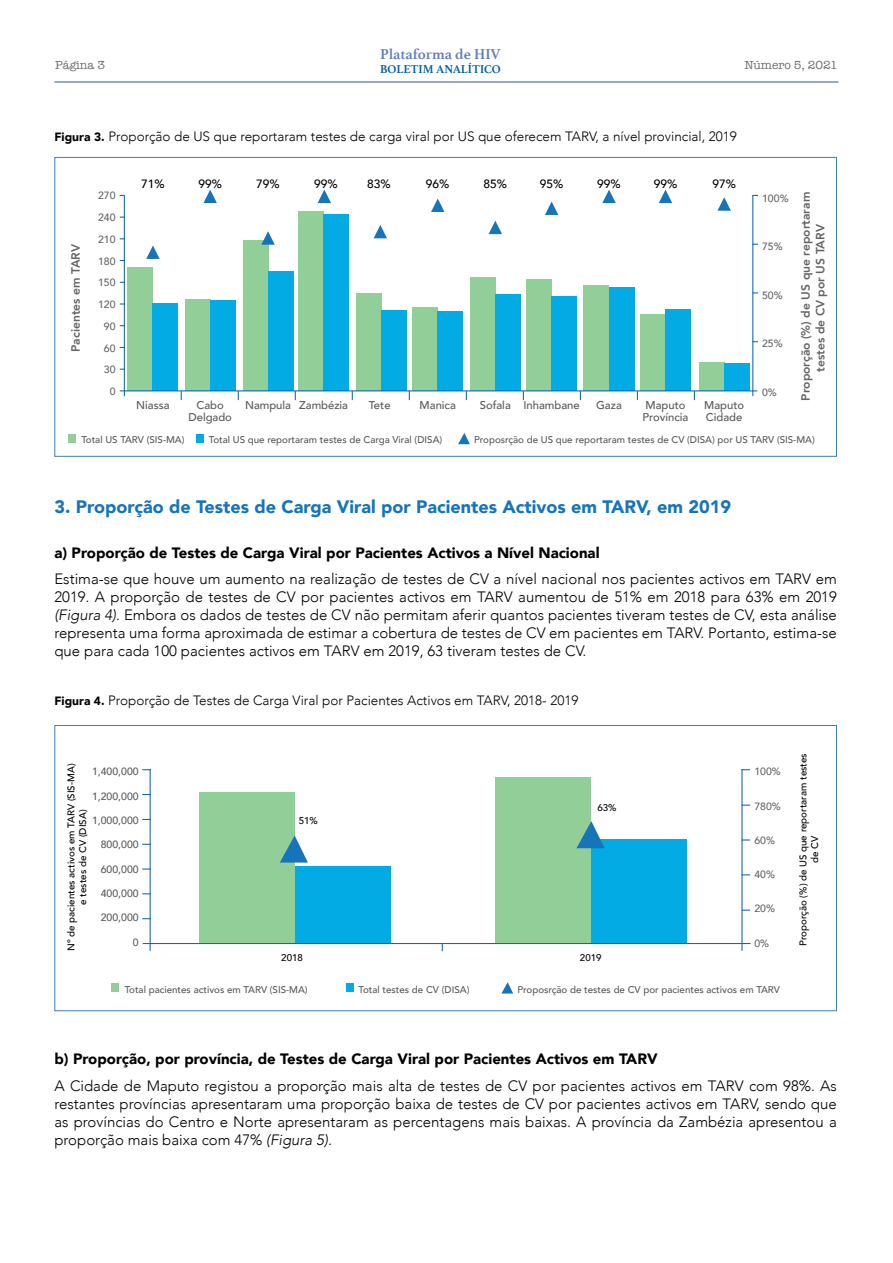
<style>
.page{position:relative;width:893px;height:1263px;background:#fff}
.page>*{position:absolute;margin:0;border:0;box-sizing:border-box;transform-origin:0 0}
.t1{font:900 18px "Avenir";color:#1674bb}
.t2{font:300 15px/18px "Avenir";color:#000;text-align:justify}
.t3{font:900 15px "Avenir";color:#000}
.t4{font:700 15px "Athelas";color:#5f7dbe}
.t5{font:300 13.5px "Avenir";color:#000}
.t6{font:800 12px/14.4px "Avenir";color:#636466;text-align:center}
.t7{font:500 12px "Avenir";color:#000}
.t8{font:12px "American Typewriter";color:#6d6e71}
.t9{font:700 12px "Athelas";color:#005cab}
.t10{font:500 11.25px/12px "Avenir";color:#58595b}
.t11{font:500 10.5px/21.8px "Avenir";color:#636466;text-align:right}
.t12{font:500 10.5px "Avenir";color:#58595b}
.t13{font:500 9.75px "Avenir";color:#58595b}
.t14{font:500 9.75px/11.7px "Avenir";color:#000;text-align:center}
.s1{font-weight:900;font-size:12px}
.s2{font-style:italic}
</style>
<div class="page">
<hr style="left:54px;top:81px;width:784px;height:2px;background:#758cc7">
<div style="left:356px;top:293px;width:25px;height:98px;background:#92ce98"></div>
<div style="left:128px;top:267px;width:25px;height:124px;background:#92ce98"></div>
<div style="left:153px;top:303px;width:25px;height:88px;background:#02abe3"></div>
<div style="left:185px;top:299px;width:25px;height:92px;background:#92ce98"></div>
<div style="left:210px;top:301px;width:25px;height:90px;background:#02abe3"></div>
<div style="left:243px;top:241px;width:25px;height:150px;background:#92ce98"></div>
<div style="left:268px;top:272px;width:25px;height:119px;background:#02abe3"></div>
<div style="left:299px;top:212px;width:25px;height:179px;background:#92ce98"></div>
<div style="left:324px;top:214px;width:25px;height:177px;background:#02abe3"></div>
<div style="left:381px;top:311px;width:26px;height:80px;background:#02abe3"></div>
<div style="left:412px;top:308px;width:26px;height:83px;background:#92ce98"></div>
<div style="left:438px;top:311px;width:25px;height:80px;background:#02abe3"></div>
<div style="left:470px;top:277px;width:25px;height:114px;background:#92ce98"></div>
<div style="left:495px;top:295px;width:26px;height:96px;background:#02abe3"></div>
<div style="left:526px;top:280px;width:26px;height:111px;background:#92ce98"></div>
<div style="left:552px;top:297px;width:25px;height:94px;background:#02abe3"></div>
<div style="left:583px;top:286px;width:26px;height:105px;background:#92ce98"></div>
<div style="left:609px;top:287px;width:26px;height:104px;background:#02abe3"></div>
<div style="left:640px;top:314px;width:26px;height:77px;background:#92ce98"></div>
<div style="left:665px;top:309px;width:26px;height:82px;background:#02abe3"></div>
<div style="left:699px;top:362px;width:25px;height:29px;background:#92ce98"></div>
<div style="left:724px;top:363px;width:25px;height:28px;background:#02abe3"></div>
<hr style="left:124px;top:195px;width:1px;height:201px;background:#005cab">
<hr style="left:124px;top:390px;width:633px;height:1px;background:#005cab">
<hr style="left:752px;top:195px;width:1px;height:201px;background:#005cab">
<svg style="left:146px;top:245px;width:14px;height:14px"></svg>
<svg style="left:374px;top:225px;width:13px;height:13px"></svg>
<svg style="left:203px;top:190px;width:14px;height:13px"></svg>
<svg style="left:431px;top:199px;width:13px;height:13px"></svg>
<svg style="left:602px;top:190px;width:14px;height:13px"></svg>
<svg style="left:261px;top:231px;width:14px;height:14px"></svg>
<svg style="left:489px;top:221px;width:13px;height:13px"></svg>
<svg style="left:659px;top:190px;width:13px;height:13px"></svg>
<svg style="left:318px;top:190px;width:13px;height:13px"></svg>
<svg style="left:545px;top:201px;width:13px;height:14px"></svg>
<svg style="left:717px;top:197px;width:14px;height:14px"></svg>
<div style="left:68px;top:434px;width:8px;height:9px;background:#92ce98"></div>
<div style="left:196px;top:434px;width:8px;height:9px;background:#02abe3"></div>
<svg style="left:458px;top:433px;width:12px;height:11px"></svg>
<hr style="left:742px;top:769px;width:1px;height:182px;background:#005cab">
<hr style="left:150px;top:769px;width:1px;height:182px;background:#005cab">
<hr style="left:143px;top:943px;width:607px;height:1px;background:#005cab">
<div style="left:199px;top:792px;width:96px;height:151px;background:#92ce98"></div>
<div style="left:295px;top:866px;width:96px;height:77px;background:#02abe3"></div>
<div style="left:495px;top:777px;width:96px;height:166px;background:#92ce98"></div>
<div style="left:591px;top:839px;width:96px;height:104px;background:#02abe3"></div>
<svg style="left:280px;top:835px;width:28px;height:27px"></svg>
<svg style="left:576px;top:821px;width:29px;height:27px"></svg>
<div style="left:111px;top:984px;width:8px;height:8px;background:#92ce98"></div>
<div style="left:346px;top:984px;width:7px;height:8px;background:#02abe3"></div>
<svg style="left:501px;top:982px;width:12px;height:11px"></svg>
<p class="t8" style="left:55px;top:56px;width:51px">Página 3</p>
<p class="t4" style="left:380px;top:42px;width:122px">Plataforma de HIV</p>
<p class="t9" style="left:380px;top:60px;width:122px">Boletim Analítico</p>
<p class="t8" style="left:744px;top:56px;width:95px">Número 5, 2021</p>
<p class="t5" style="left:54px;top:129px;width:684px"><span class="s1">Figura 3.</span> Proporção de US que reportaram testes de carga viral por US que oferecem TARV, a nível provincial, 2019</p>
<p class="t6" style="left:68px;top:352px;width:109px;rotate:-90deg">Pacientes em TARV</p>
<p class="t7" style="left:141px;top:174px;width:25px">71%</p>
<p class="t7" style="left:198px;top:174px;width:25px">99%</p>
<p class="t7" style="left:256px;top:174px;width:25px">79%</p>
<p class="t7" style="left:314px;top:174px;width:25px">99%</p>
<p class="t7" style="left:367px;top:174px;width:25px">83%</p>
<p class="t7" style="left:426px;top:174px;width:25px">96%</p>
<p class="t7" style="left:483px;top:174px;width:25px">85%</p>
<p class="t7" style="left:540px;top:174px;width:25px">95%</p>
<p class="t7" style="left:597px;top:174px;width:25px">99%</p>
<p class="t7" style="left:654px;top:174px;width:25px">99%</p>
<p class="t7" style="left:712px;top:174px;width:25px">97%</p>
<p class="t11" style="left:98px;top:184px;width:19px">270<br>240<br>210<br>180<br>150<br>120<br>90<br>60<br>30<br>0</p>
<p class="t11" style="left:762px;top:187px;width:28px">100%</p>
<p class="t11" style="left:762px;top:235px;width:22px">75%</p>
<p class="t11" style="left:762px;top:284px;width:22px">50%</p>
<p class="t11" style="left:762px;top:332px;width:22px">25%</p>
<p class="t11" style="left:762px;top:380px;width:16px">0%</p>
<p class="t10" style="left:136px;top:399px;width:35px">Niassa</p>
<p class="t10" style="left:197px;top:399px;width:29px">Cabo</p>
<p class="t10" style="left:245px;top:399px;width:105px">Nampula Zambézia</p>
<p class="t10" style="left:369px;top:399px;width:23px">Tete</p>
<p class="t10" style="left:420px;top:399px;width:38px">Manica</p>
<p class="t10" style="left:480px;top:399px;width:101px">Sofala Inhambane</p>
<p class="t10" style="left:596px;top:399px;width:27px">Gaza</p>
<p class="t10" style="left:188px;top:411px;width:45px">Delgado</p>
<p class="t10" style="left:643px;top:399px;width:47px">Maputo<br>Província</p>
<p class="t10" style="left:704px;top:399px;width:42px">Maputo<br>Cidade</p>
<p class="t6" style="left:799px;top:401px;width:210px;rotate:-90deg">Proporção (%) de US que reportaram testes de CV por US TARV</p>
<p class="t13" style="left:81px;top:432px;width:105px">Total US TARV (SIS-MA)</p>
<p class="t13" style="left:209px;top:432px;width:235px">Total US que reportaram testes de Carga Viral (DISA)</p>
<p class="t13" style="left:474px;top:432px;width:342px">Proposrção de US que reportaram testes de CV (DISA) por US TARV (SIS-MA)</p>
<p class="t1" style="left:54px;top:492px;width:678px">3. Proporção de Testes de Carga Viral por Pacientes Activos em TARV, em 2019</p>
<p class="t3" style="left:54px;top:540px;width:547px">a) Proporção de Testes de Carga Viral por Pacientes Activos a Nível Nacional</p>
<p class="t2" style="left:54px;top:570px;width:784px">Estima-se que houve um aumento na realização de testes de CV a nível nacional nos pacientes activos em TARV em 2019. A proporção de testes de CV por pacientes activos em TARV aumentou de 51% em 2018 para 63% em 2019 <span class="s2">(Figura 4)</span>. Embora os dados de testes de CV não permitam aferir quantos pacientes tiveram testes de CV, esta análise representa uma forma aproximada de estimar a cobertura de testes de CV em pacientes em TARV. Portanto, estima-se que para cada 100 pacientes activos em TARV em 2019, 63 tiveram testes de CV.</p>
<p class="t5" style="left:54px;top:692px;width:525px"><span class="s1">Figura 4.</span> Proporção de Testes de Carga Viral por Pacientes Activos em TARV, 2018- 2019</p>
<p class="t14" style="left:65px;top:951px;width:189px;rotate:-90deg">Nº de pacientes activos em TARV (SIS-MA) e testes de CV (DISA)</p>
<p class="t12" style="left:92px;top:762px;width:48px">1,400,000</p>
<p class="t12" style="left:92px;top:787px;width:48px">1,200,000</p>
<p class="t12" style="left:92px;top:811px;width:48px">1,000,000</p>
<p class="t12" style="left:101px;top:835px;width:39px">800,000</p>
<p class="t12" style="left:101px;top:860px;width:39px">600,000</p>
<p class="t12" style="left:101px;top:884px;width:39px">400,000</p>
<p class="t12" style="left:101px;top:909px;width:39px">200,000</p>
<p class="t12" style="left:133px;top:933px;width:7px">0</p>
<p class="t14" style="left:299px;top:814px;width:21px">51%</p>
<p class="t14" style="left:597px;top:801px;width:21px">63%</p>
<p class="t14" style="left:281px;top:952px;width:23px">2018</p>
<p class="t14" style="left:580px;top:951px;width:23px">2019</p>
<p class="t11" style="left:754px;top:760px;width:28px">100%</p>
<p class="t11" style="left:754px;top:794px;width:28px">780%</p>
<p class="t11" style="left:754px;top:829px;width:22px">60%</p>
<p class="t11" style="left:754px;top:863px;width:22px">40%</p>
<p class="t11" style="left:754px;top:897px;width:22px">20%</p>
<p class="t11" style="left:754px;top:932px;width:16px">0%</p>
<p class="t13" style="left:125px;top:981px;width:184px">Total pacientes activos em TARV (SIS-MA)</p>
<p class="t13" style="left:358px;top:981px;width:112px">Total testes de CV (DISA)</p>
<p class="t13" style="left:517px;top:981px;width:264px">Proposrção de testes de CV por pacientes activos em TARV</p>
<p class="t14" style="left:797px;top:946px;width:194px;rotate:-90deg">Proporção (%) de US que reportaram testes de CV</p>
<p class="t3" style="left:54px;top:1046px;width:605px">b) Proporção, por província, de Testes de Carga Viral por Pacientes Activos em TARV</p>
<p class="t2" style="left:54px;top:1076px;width:784px">A Cidade de Maputo registou a proporção mais alta de testes de CV por pacientes activos em TARV com 98%. As restantes províncias apresentaram uma proporção baixa de testes de CV por pacientes activos em TARV, sendo que as províncias do Centro e Norte apresentaram as percentagens mais baixas. A província da Zambézia apresentou a proporção mais baixa com 47% <span class="s2">(Figura 5).</span></p>
</div>
